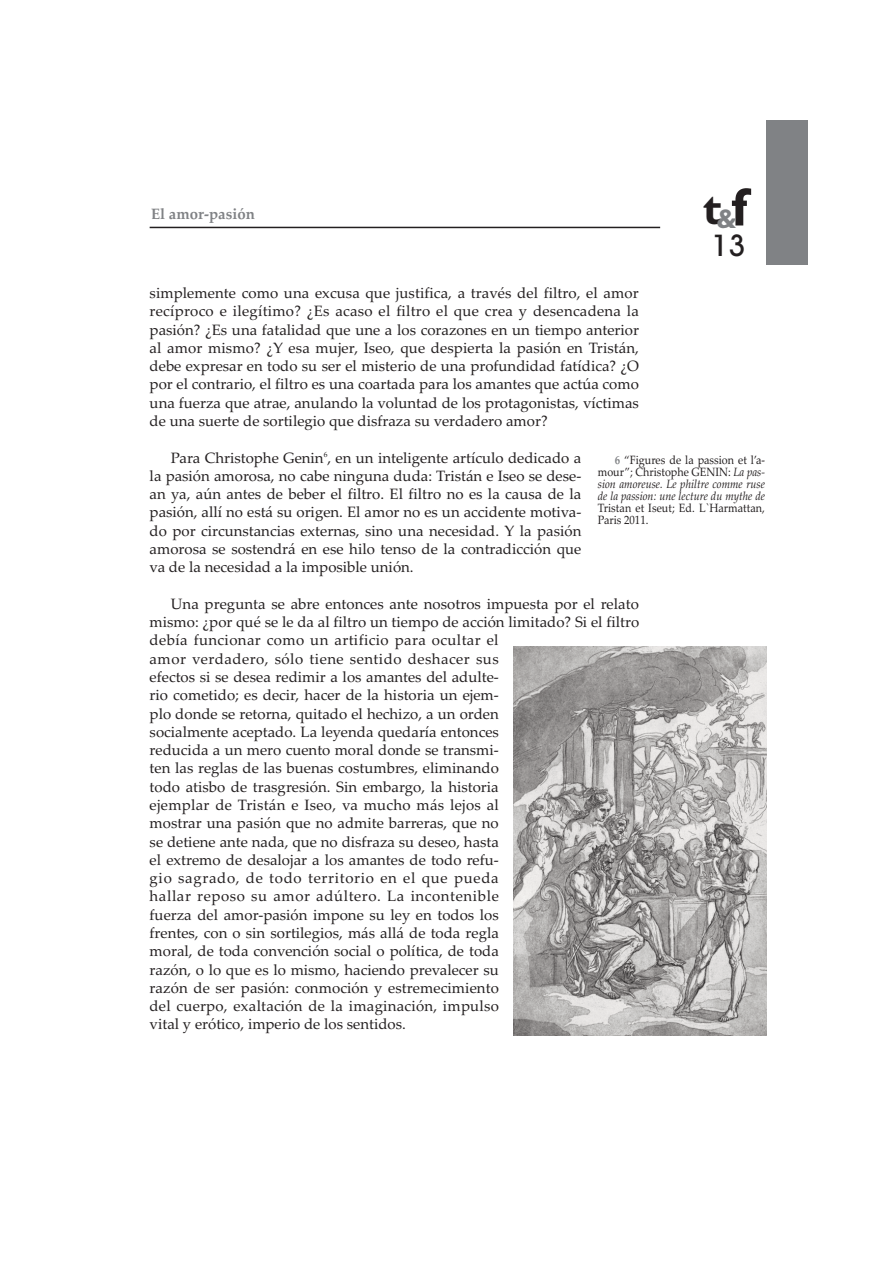
<style>
.page{position:relative;width:893px;height:1263px;background:#fff}
.page>*{position:absolute;margin:0;border:0;box-sizing:border-box;transform-origin:0 0}
.t1{font:700 45px "Gill Sans";color:#231f20}
.t2{font:500 30px "Avant Garde IT Cby BT";color:#231f20}
.t3{font:15px/18.3px "Palatino Linotype";color:#231f20;text-align:justify}
.t4{font:700 15px "Palatino Linotype";color:#808285}
.t5{font:italic 12px/12px "Palatino Linotype";color:#231f20;text-align:justify;scale:.9 1}
.t6{font:12px/12px "Palatino Linotype";letter-spacing:.005em;color:#231f20;scale:.9 1}
.s1{font-size:54px}
.s2{font-weight:700;font-style:normal;color:#808285}
.s3{font-style:normal}
</style>
<div class="page">
<div style="left:766px;top:121px;width:41px;height:144px;background:#808285"></div>
<hr style="left:150px;top:227px;width:510px;height:1px;background:#231f20">
<img style="left:514px;top:647px;width:252px;height:388px">
<p class="t4" style="left:151px;top:205px;width:105px">El amor-pasión</p>
<h1 class="t1" style="left:703px;top:182px;width:46px">t<sub>&amp;</sub><span class="s1">f</span></h1>
<h2 class="t2" style="left:711px;top:235px;width:36px">13</h2>
<p class="t3" style="left:150px;top:285px;width:491px">simplemente como una excusa que justifica, a través del filtro, el amor recíproco e ilegítimo? ¿Es acaso el filtro el que crea y desencadena la pasión? ¿Es una fatalidad que une a los corazones en un tiempo anterior al amor mismo? ¿Y esa mujer, Iseo, que despierta la pasión en Tristán, debe expresar en todo su ser el misterio de una profundidad fatídica? ¿O por el contrario, el filtro es una coartada para los amantes que actúa como una fuerza que atrae, anulando la voluntad de los protagonistas, víctimas de una suerte de sortilegio que disfraza su verdadero amor?</p>
<p class="t3" style="left:150px;top:450px;width:433px;text-indent:21px">Para Christophe Genin<sup>6</sup>, en un inteligente artículo dedicado a la pasión amorosa, no cabe ninguna duda: Tristán e Iseo se dese&shy;an ya, aún antes de beber el filtro. El filtro no es la causa de la pasión, allí no está su origen. El amor no es un accidente motiva&shy;do por circunstancias externas, sino una necesidad. Y la pasión amorosa se sostendrá en ese hilo tenso de la contradicción que va de la necesidad a la imposible unión.</p>
<p class="t3" style="left:150px;top:596px;width:491px;text-align:left;text-indent:21px">Una pregunta se abre entonces ante nosotros impuesta por el relato mismo: ¿por qué se le da al filtro un tiempo de acción limitado? Si el filtro debía funcionar como un artificio para ocultar el<br>amor verdadero, sólo tiene sentido deshacer sus<br>efectos si se desea redimir a los amantes del adulte-<br>rio cometido; es decir, hacer de la historia un ejem-<br>plo donde se retorna, quitado el hechizo, a un orden<br>socialmente aceptado. La leyenda quedaría entonces<br>reducida a un mero cuento moral donde se transmi-<br>ten las reglas de las buenas costumbres, eliminando<br>todo atisbo de trasgresión. Sin embargo, la historia<br>ejemplar de Tristán e Iseo, va mucho más lejos al<br>mostrar una pasión que no admite barreras, que no<br>se detiene ante nada, que no disfraza su deseo, hasta<br>el extremo de desalojar a los amantes de todo refu-<br>gio sagrado, de todo territorio en el que pueda<br>hallar reposo su amor adúltero. La incontenible<br>fuerza del amor-pasión impone su ley en todos los<br>frentes, con o sin sortilegios, más allá de toda regla<br>moral, de toda convención social o política, de toda<br>razón, o lo que es lo mismo, haciendo prevalecer su<br>razón de ser pasión: conmoción y estremecimiento<br>del cuerpo, exaltación de la imaginación, impulso<br>vital y erótico, imperio de los sentidos.</p>
<p class="t5" style="left:598px;top:455px;width:187px;text-indent:17px"><span class="s2">6</span> <span class="s3">“Figures de la passion et l’a&shy;mour”; Christophe GENIN:</span> La pas&shy;sion amoreuse. Le philtre comme ruse de la passion: une lecture du mythe de</p>
<p class="t6" style="left:598px;top:503px;width:187px">Tristan et Iseut; Ed. L`Harmattan,<br>Paris 2011.</p>
</div>
